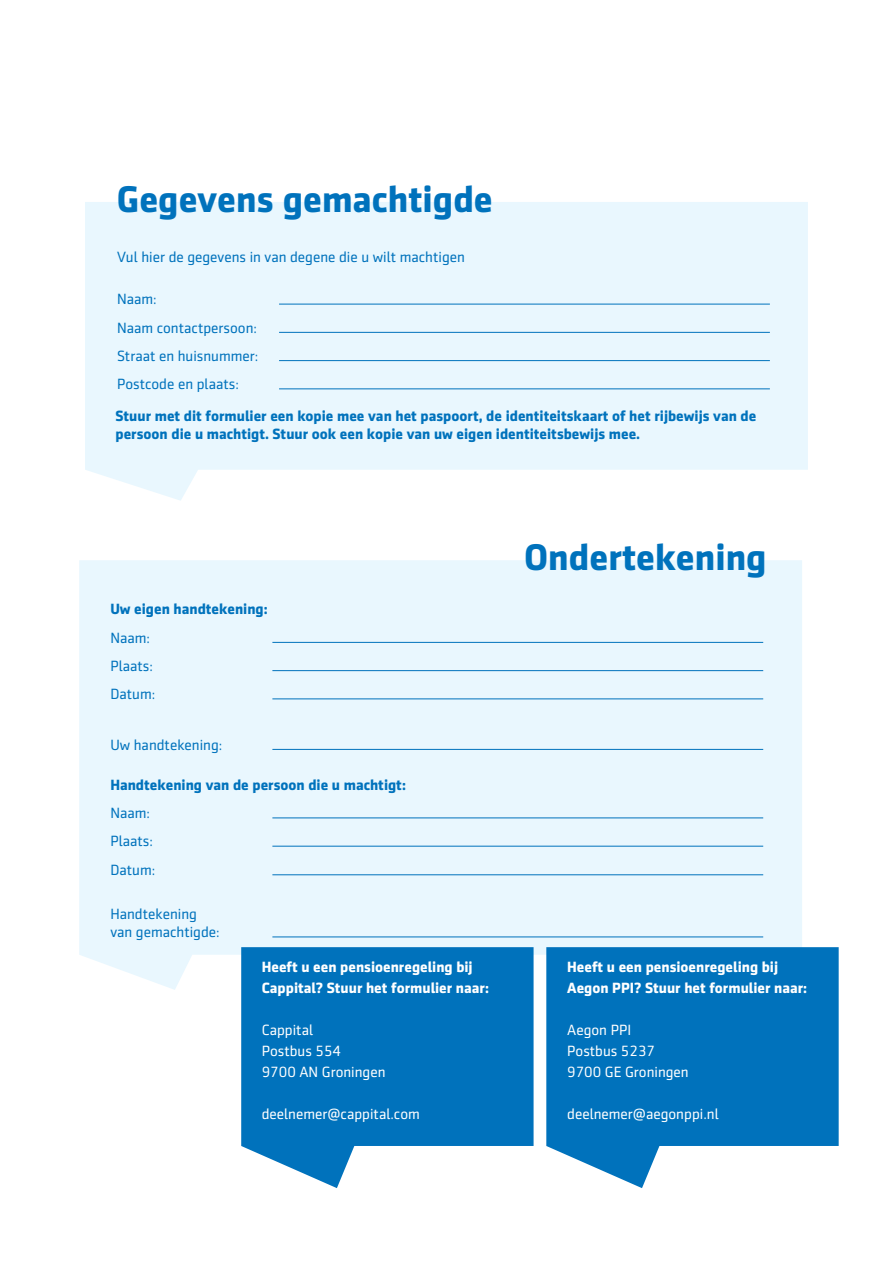
<style>
.page{position:relative;width:893px;height:1263px;background:#fff}
.page>*{position:absolute;margin:0;border:0;box-sizing:border-box;transform-origin:0 0}
.t1{font:700 37.5px "Sentico Sans DT";color:#0072bc}
.t2{font:700 15px/18px "Sentico Sans DT";color:#0072bc}
.t3{font:15px/28.2px "Sentico Sans DT";color:#0072bc}
.t4{font:700 15px/21px "Sentico Sans DT";color:#fff}
.t5{font:15px/21px "Sentico Sans DT";color:#fff}
</style>
<div class="page">
<div style="left:79px;top:560px;width:723px;height:430px;background:#e9f7fe"></div>
<hr style="left:272px;top:642px;width:491px;height:1px;background:#0072bc">
<hr style="left:272px;top:670px;width:491px;height:1px;background:#0072bc">
<hr style="left:272px;top:699px;width:491px;height:1px;background:#0072bc">
<hr style="left:272px;top:749px;width:491px;height:1px;background:#0072bc">
<hr style="left:272px;top:818px;width:491px;height:1px;background:#0072bc">
<hr style="left:272px;top:846px;width:491px;height:1px;background:#0072bc">
<hr style="left:272px;top:874px;width:491px;height:1px;background:#0072bc">
<hr style="left:272px;top:937px;width:491px;height:1px;background:#0072bc">
<svg style="left:85px;top:202px;width:723px;height:299px;background:#eaf7fd"></svg>
<hr style="left:279px;top:304px;width:491px;height:1px;background:#0072bc">
<hr style="left:279px;top:332px;width:491px;height:1px;background:#0072bc">
<hr style="left:279px;top:360px;width:491px;height:1px;background:#0072bc">
<hr style="left:279px;top:389px;width:491px;height:1px;background:#0072bc">
<svg style="left:546px;top:947px;width:293px;height:241px;background:#2486c5"></svg>
<svg style="left:241px;top:947px;width:293px;height:241px;background:#2486c5"></svg>
<h1 class="t1" style="left:117px;top:177px;width:377px">Gegevens gemachtigde</h1>
<p class="t3" style="left:117px;top:243px;width:349px">Vul hier de gegevens in van degene die u wilt machtigen</p>
<p class="t3" style="left:117px;top:285px;width:143px">Naam:<br>Naam contactpersoon:<br>Straat en huisnummer:<br>Postcode en plaats:</p>
<p class="t2" style="left:116px;top:407px;width:642px">Stuur met dit formulier een kopie mee van het paspoort, de identiteitskaart of het rijbewijs van de persoon die u machtigt. Stuur ook een kopie van uw eigen identiteitsbewijs mee.</p>
<p class="t2" style="left:110px;top:600px;width:159px">Uw eigen handtekening:</p>
<p class="t3" style="left:110px;top:623px;width:46px">Naam:<br>Plaats:<br>Datum:</p>
<p class="t3" style="left:110px;top:730px;width:113px">Uw handtekening:</p>
<p class="t2" style="left:110px;top:775px;width:297px">Handtekening van de persoon die u machtigt:</p>
<p class="t3" style="left:110px;top:799px;width:46px">Naam:<br>Plaats:<br>Datum:</p>
<p class="t3" style="left:110px;top:905px;width:111px;line-height:18px">Handtekening van gemachtigde:</p>
<p class="t4" style="left:262px;top:956px;width:229px">Heeft u een pensioenregeling bij<br>Cappital? Stuur het formulier naar:</p>
<p class="t5" style="left:262px;top:1019px;width:125px">Cappital<br>Postbus 554<br>9700 AN Groningen</p>
<p class="t5" style="left:262px;top:1103px;width:160px">deelnemer@cappital.com</p>
<h1 class="t1" style="left:524px;top:535px;width:244px">Ondertekening</h1>
<p class="t4" style="left:567px;top:956px;width:241px">Heeft u een pensioenregeling bij<br>Aegon PPI? Stuur het formulier naar:</p>
<p class="t5" style="left:567px;top:1019px;width:123px">Aegon PPI<br>Postbus 5237<br>9700 GE Groningen</p>
<p class="t5" style="left:567px;top:1103px;width:153px">deelnemer@aegonppi.nl</p>
</div>
